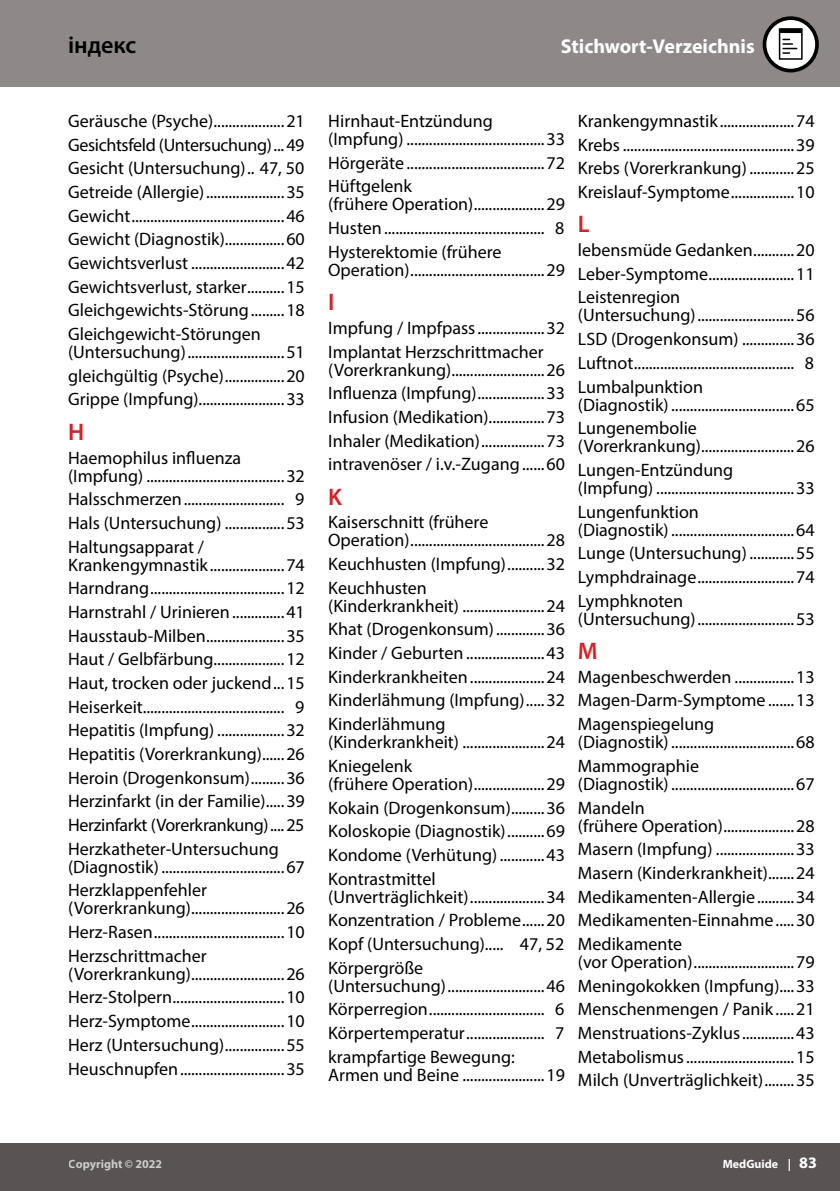
<style>
.page{position:relative;width:840px;height:1191px;background:#fff}
.page>*{position:absolute;margin:0;border:0;box-sizing:border-box;transform-origin:0 0}
.t1{font:600 24px "Myriad Pro";color:#000}
.t2{font:600 24px "Myriad Pro";color:#d1232a}
.t3{font:700 20px "Myriad Pro";color:#fff}
.t4{font:18px/23.6px "Myriad Pro";color:#000}
.t5{font:700 12px "Myriad Pro";color:#fff}
.s1{font-size:16px}
</style>
<div class="page">
<div style="left:0;top:0;width:839px;height:87px;background:#8e8889"></div>
<div style="left:0;top:1143px;width:839px;height:48px;background:#595353"></div>
<svg style="left:762px;top:16px;width:56px;height:56px"></svg>
<div style="left:766px;top:20px;width:48px;height:49px;background:#fff;border-radius:50%"></div>
<svg style="left:778px;top:28px;width:24px;height:32px"></svg>
<h1 class="t1" style="left:68px;top:29px;width:70px">індекс</h1>
<p class="t3" style="left:560px;top:33px;width:195px">Stichwort-Verzeichnis</p>
<p class="t4" style="left:68px;top:109px;width:238px">Geräusche (Psyche)...................21<br>Gesichtsfeld (Untersuchung)...49<br>Gesicht (Untersuchung).. 47, 50<br>Getreide (Allergie).....................35<br>Gewicht.........................................46<br>Gewicht (Diagnostik)................60<br>Gewichtsverlust .........................42<br>Gewichtsverlust, starker..........15<br>Gleichgewichts-Störung.........18<br>Gleichgewicht-Störungen</p>
<p class="t4" style="left:68px;top:340px;width:238px">(Untersuchung)..........................51 gleichgültig (Psyche)................20<br>Grippe (Impfung).......................33</p>
<h1 class="t2" style="left:68px;top:416px;width:18px">H</h1>
<p class="t4" style="left:68px;top:448px;width:238px;line-height:18px">Haemophilus influenza (Impfung) .....................................32</p>
<p class="t4" style="left:68px;top:487px;width:238px;text-align:justify">Halsschmerzen........................... 9<br>Hals (Untersuchung) ................53<br>Haltungsapparat /</p>
<p class="t4" style="left:68px;top:552px;width:238px;text-align:justify">Krankengymnastik....................74<br>Harndrang....................................12<br>Harnstrahl / Urinieren..............41<br>Hausstaub-Milben.....................35<br>Haut / Gelbfärbung...................12<br>Haut, trocken oder juckend...15<br>Heiserkeit...................................... 9<br>Hepatitis (Impfung) ..................32<br>Hepatitis (Vorerkrankung)......26<br>Heroin (Drogenkonsum).........36<br>Herzinfarkt (in der Familie).....39<br>Herzinfarkt (Vorerkrankung)....25<br>Herzkatheter-Untersuchung</p>
<p class="t4" style="left:68px;top:854px;width:238px">(Diagnostik).................................67<br>Herzklappenfehler</p>
<p class="t4" style="left:68px;top:896px;width:238px">(Vorerkrankung).........................26<br>Herz-Rasen...................................10<br>Herzschrittmacher</p>
<p class="t4" style="left:68px;top:961px;width:238px">(Vorerkrankung).........................26<br>Herz-Stolpern..............................10<br>Herz-Symptome.........................10<br>Herz (Untersuchung)................55<br>Heuschnupfen............................35</p>
<p class="t4" style="left:328px;top:112px;width:238px;line-height:18px">Hirnhaut-Entzündung (Impfung) .....................................33</p>
<p class="t4" style="left:328px;top:150px;width:238px">Hörgeräte .....................................72<br>Hüftgelenk</p>
<p class="t4" style="left:328px;top:192px;width:238px">(frühere Operation)...................29<br>Husten........................................... 8<br>Hysterektomie (frühere</p>
<p class="t4" style="left:328px;top:257px;width:238px">Operation)....................................29</p>
<h1 class="t2" style="left:328px;top:287px;width:8px">I</h1>
<p class="t4" style="left:328px;top:316px;width:238px">Impfung / Impfpass..................32<br>Implantat Herzschrittmacher</p>
<p class="t4" style="left:328px;top:357px;width:238px;text-align:justify">(Vorerkrankung).........................26<br>Influenza (Impfung)..................33<br>Infusion (Medikation)...............73<br>Inhaler (Medikation).................73 intravenöser / i.v.-Zugang......60</p>
<h1 class="t2" style="left:328px;top:481px;width:15px">K</h1>
<p class="t4" style="left:328px;top:513px;width:234px;line-height:18px">Kaiserschnitt (frühere<br>Operation)....................................28</p>
<p class="t4" style="left:328px;top:552px;width:238px">Keuchhusten (Impfung)..........32<br>Keuchhusten</p>
<p class="t4" style="left:328px;top:593px;width:238px;text-align:justify">(Kinderkrankheit) ......................24<br>Khat (Drogenkonsum).............36<br>Kinder / Geburten .....................43<br>Kinderkrankheiten....................24<br>Kinderlähmung (Impfung).....32<br>Kinderlähmung</p>
<p class="t4" style="left:328px;top:730px;width:238px">(Kinderkrankheit) ......................24<br>Kniegelenk</p>
<p class="t4" style="left:328px;top:771px;width:238px;text-align:justify">(frühere Operation)...................29<br>Kokain (Drogenkonsum).........36<br>Koloskopie (Diagnostik)..........69<br>Kondome (Verhütung)............43<br>Kontrastmittel</p>
<p class="t4" style="left:328px;top:884px;width:238px">(Unverträglichkeit)....................34<br>Konzentration / Probleme......20<br>Kopf (Untersuchung)..... 47, 52<br>Körpergröße</p>
<p class="t4" style="left:328px;top:973px;width:238px;text-align:justify">(Untersuchung)..........................46<br>Körperregion............................... 6<br>Körpertemperatur..................... 7 krampfartige Bewegung:</p>
<p class="t4" style="left:328px;top:1062px;width:238px">Armen und Beine ......................19</p>
<p class="t4" style="left:577px;top:109px;width:238px;text-align:justify">Krankengymnastik....................74<br>Krebs..............................................39<br>Krebs (Vorerkrankung) ............25<br>Kreislauf-Symptome.................10</p>
<h1 class="t2" style="left:577px;top:209px;width:13px">L</h1>
<p class="t4" style="left:577px;top:238px;width:238px">lebensmüde Gedanken...........20<br>Leber-Symptome.......................11<br>Leistenregion</p>
<p class="t4" style="left:577px;top:303px;width:238px">(Untersuchung)..........................56<br>LSD (Drogenkonsum) ..............36<br>Luftnot........................................... 8<br>Lumbalpunktion</p>
<p class="t4" style="left:577px;top:392px;width:238px">(Diagnostik).................................65<br>Lungenembolie</p>
<p class="t4" style="left:577px;top:434px;width:238px">(Vorerkrankung).........................26<br>Lungen-Entzündung</p>
<p class="t4" style="left:577px;top:476px;width:238px">(Impfung) .....................................33<br>Lungenfunktion</p>
<p class="t4" style="left:577px;top:517px;width:238px;text-align:justify">(Diagnostik).................................64<br>Lunge (Untersuchung) ............55<br>Lymphdrainage..........................74<br>Lymphknoten</p>
<p class="t4" style="left:577px;top:606px;width:238px">(Untersuchung)..........................53</p>
<h1 class="t2" style="left:577px;top:636px;width:21px">M</h1>
<p class="t4" style="left:577px;top:664px;width:238px;text-align:justify">Magenbeschwerden ................13<br>Magen-Darm-Symptome .......13<br>Magenspiegelung</p>
<p class="t4" style="left:577px;top:730px;width:234px">(Diagnostik).................................68<br>Mammographie</p>
<p class="t4" style="left:577px;top:771px;width:238px">(Diagnostik).................................67<br>Mandeln</p>
<p class="t4" style="left:577px;top:813px;width:238px">(frühere Operation)...................28<br>Masern (Impfung) .....................33<br>Masern (Kinderkrankheit).......24<br>Medikamenten-Allergie..........34<br>Medikamenten-Einnahme.....30<br>Medikamente</p>
<p class="t4" style="left:577px;top:949px;width:238px;text-align:justify">(vor Operation)...........................79<br>Meningokokken (Impfung)....33<br>Menschenmengen / Panik .....21<br>Menstruations-Zyklus..............43<br>Metabolismus.............................15<br>Milch (Unverträglichkeit)........35</p>
<p class="t5" style="left:69px;top:1155px;width:95px">Copyright © 2022</p>
<p class="t5" style="left:722px;top:1156px;width:96px">MedGuide | <span class="s1">83</span></p>
</div>
